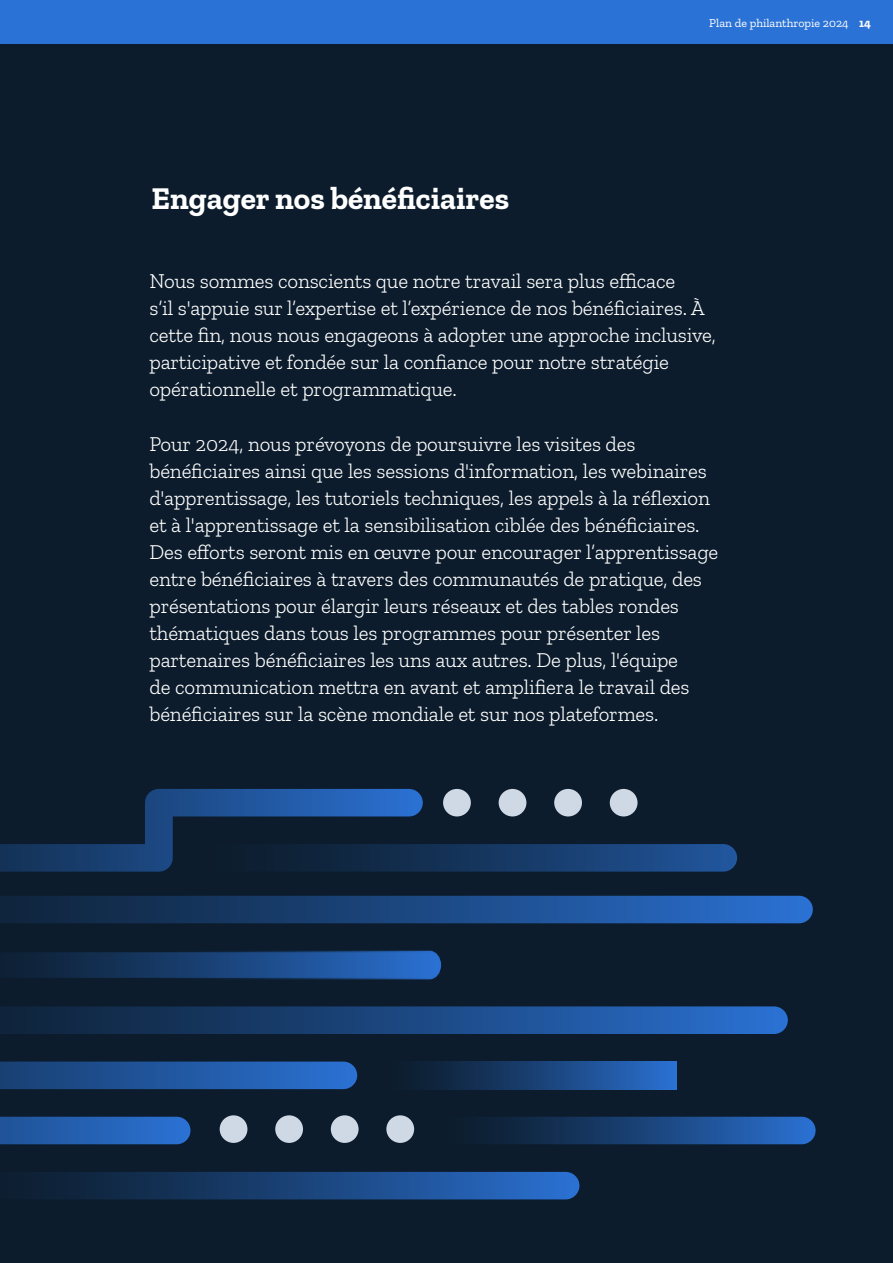
<style>
.page{position:relative;width:893px;height:1263px;background:#fff}
.page>*{position:absolute;margin:0;border:0;box-sizing:border-box;transform-origin:0 0}
.t1{font:700 31.5px "Zilla Slab";color:#fff}
.t2{font:300 21px/27px "Zilla Slab";letter-spacing:-.01em;color:#fff}
.t3{font:12px "Zilla Slab";color:#fff}
.s1{font-weight:700}
</style>
<div class="page">
<div style="left:0;top:0;width:893px;height:45px;background:#2b72d6"></div>
<div style="left:0;top:45px;width:893px;height:1218px;background:#0c1c2c"></div>
<svg style="left:0;top:896px;width:813px;height:27px;background:#1b4882"></svg>
<svg style="left:11px;top:950px;width:430px;height:30px;background:#194175"></svg>
<svg style="left:0;top:1061px;width:357px;height:28px;background:#21569e"></svg>
<div style="left:385px;top:1061px;width:292px;height:28px;background:linear-gradient(to right,#0a151f,#296ecc)"></div>
<svg style="left:0;top:1006px;width:788px;height:28px;background:#1b4680"></svg>
<svg style="left:0;top:1117px;width:190px;height:27px;background:#2461b3"></svg>
<svg style="left:38px;top:1172px;width:541px;height:27px;background:#1b457e"></svg>
<div style="left:441px;top:1117px;width:375px;height:27px;background:linear-gradient(to right,#0a1620,#2a6ecc);border-radius:14px"></div>
<svg style="left:220px;top:1115px;width:194px;height:28px"></svg>
<svg style="left:200px;top:844px;width:537px;height:28px;background:#194175"></svg>
<svg style="left:0;top:789px;width:423px;height:83px"></svg>
<svg style="left:443px;top:789px;width:194px;height:27px"></svg>
<h1 class="t1" style="left:152px;top:180px;width:359px">Engager nos bénéficiaires</h1>
<p class="t3" style="left:709px;top:16px;width:163px">Plan de philanthropie 2024 <span class="s1">14</span></p>
<p class="t2" style="left:149px;top:267px;width:568px">Nous sommes conscients que notre travail sera plus efficace<br>s’il s'appuie sur l’expertise et l’expérience de nos bénéficiaires. À cette fin, nous nous engageons à adopter une approche inclusive, participative et fondée sur la confiance pour notre stratégie opérationnelle et programmatique.</p>
<p class="t2" style="left:149px;top:430px;width:570px">Pour 2024, nous prévoyons de poursuivre les visites des bénéficiaires ainsi que les sessions d'information, les webinaires d'apprentissage, les tutoriels techniques, les appels à la réflexion et à l'apprentissage et la sensibilisation ciblée des bénéficiaires.<br>Des efforts seront mis en œuvre pour encourager l’apprentissage entre bénéficiaires à travers des communautés de pratique, des présentations pour élargir leurs réseaux et des tables rondes thématiques dans tous les programmes pour présenter les partenaires bénéficiaires les uns aux autres. De plus, l'équipe<br>de communication mettra en avant et amplifiera le travail des bénéficiaires sur la scène mondiale et sur nos plateformes.</p>
</div>
